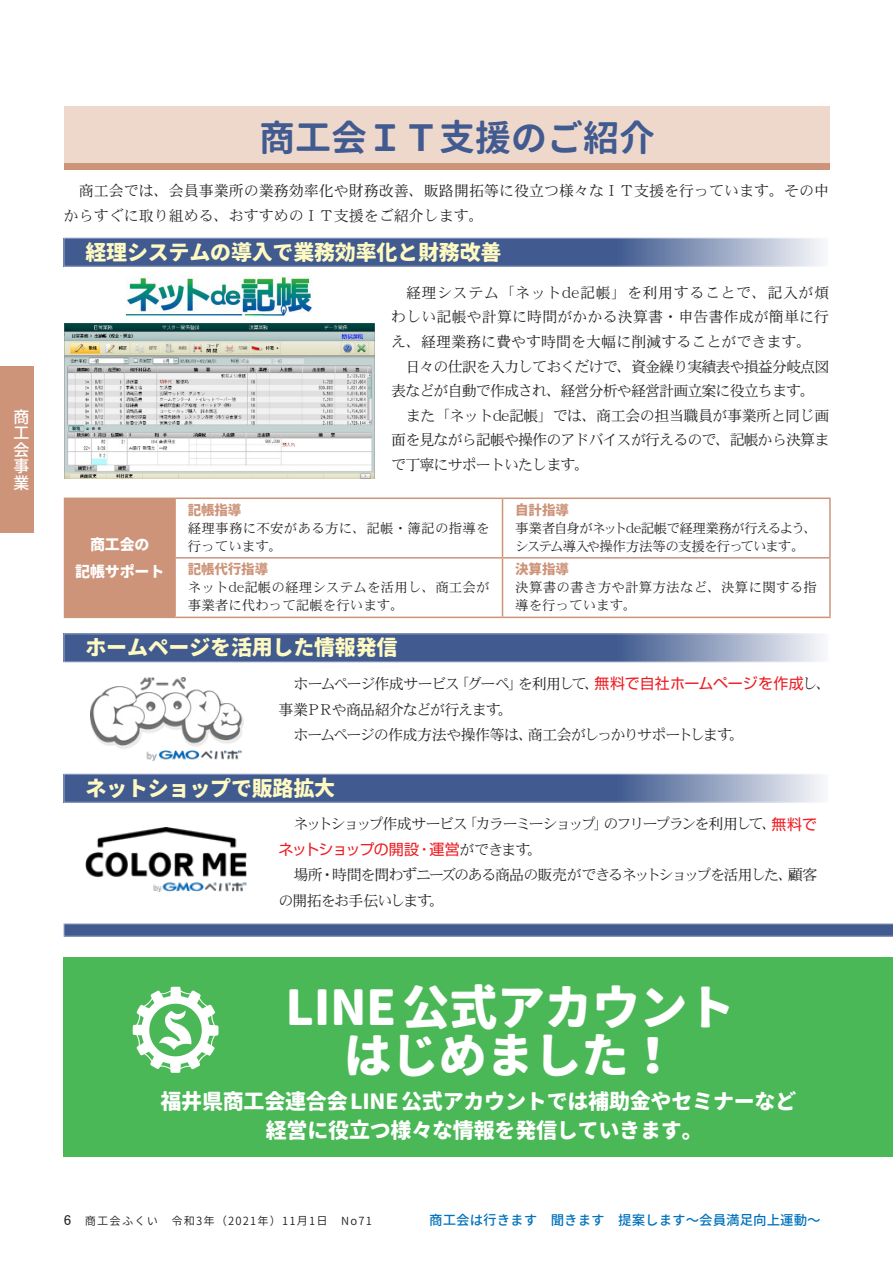
<style>
.page{position:relative;width:893px;height:1263px;background:#fff}
.page>*{position:absolute;margin:0;border:0;box-sizing:border-box;transform-origin:0 0}
.t1{font:800 48px/48px "Gen Jyuu Gothic L";letter-spacing:-.01em;color:#fff;text-align:center}
.t2{font:700 36px "Gen Jyuu Gothic L";color:#415b90}
.t3{font:800 21px/28.5px "Gen Jyuu Gothic L";letter-spacing:-.01em;color:#fff;text-align:center}
.t4{font:800 21px "Gen Jyuu Gothic L";letter-spacing:-.01em;color:#fffac1}
.t5{font:500 16.5px/16.5px "Gen Jyuu Gothic L";color:#fff;text-align:justify}
.t6{font:15px/24.6px "DFHS Mincho W3 MP RKSJ H";letter-spacing:-.03em;color:#231f20}
.t7{font:15px/25.5px "DFHS Mincho W3 MP RKSJ H";letter-spacing:-.07em;color:#231f20}
.t8{font:15px/25.5px "DFHS Mincho W3 MP RKSJ H";color:#231f20}
.t9{font:15px/25.5px "DFHS Mincho W3 MP RKSJ H";letter-spacing:-.08em;color:#231f20}
.t10{font:15px "DFHS Mincho W3 MP RKSJ H";letter-spacing:-.11em;color:#231f20}
.t11{font:15px "Shin Go Upr";letter-spacing:-.065em;color:#ee1d23}
.t12{font:800 15px/27px "Gen Jyuu Gothic L";letter-spacing:-.01em;color:#fff;text-align:center}
.t13{font:13.5px/18px "DFHS Mincho W3 MP RKSJ H";color:#231f20}
.t14{font:13.5px/18px "DFHS Mincho W3 MP RKSJ H";letter-spacing:-.055em;color:#231f20}
.t15{font:500 13.5px "Gen Jyuu Gothic L";color:#0072bc}
.t16{font:800 13.5px "Gen Jyuu Gothic L";letter-spacing:-.01em;color:#cd947a}
.t17{font:11.25px "Gen Jyuu Gothic L";letter-spacing:.1em;color:#231f20}
.s1{font-family:"Shin Go Upr";color:#ee1d23}
.s2{font-family:"DFHS Mincho W3 MP RKSJ H";color:#231f20}
.s3{font-family:"DFHS Gothic W5 MP RKSJ H";font-size:13.5px}
</style>
<div class="page">
<div style="left:64px;top:957px;width:829px;height:200px;background:#4bb857"></div>
<div style="left:64px;top:106px;width:765px;height:64px;background:#eed8cc"></div>
<div style="left:64px;top:164px;width:765px;height:6px;background:#cd947a"></div>
<svg style="left:66px;top:240px;width:758px;height:24px;background:#59709e"></svg>
<div style="left:64px;top:238px;width:765px;height:28px;border:1px solid #a0abca"></div>
<div style="left:65px;top:498px;width:110px;height:119px;background:#cd947a"></div>
<hr style="left:64px;top:497px;width:111px;height:2px;background:#cd947a">
<hr style="left:64px;top:499px;width:1px;height:59px;background:#cd947a">
<hr style="left:175px;top:497px;width:327px;height:2px;background:#cd947a">
<hr style="left:174px;top:499px;width:2px;height:58px;background:#cd947a">
<hr style="left:502px;top:497px;width:329px;height:2px;background:#cd947a">
<hr style="left:502px;top:499px;width:1px;height:58px;background:#cd947a">
<hr style="left:829px;top:499px;width:2px;height:58px;background:#cd947a">
<hr style="left:64px;top:558px;width:1px;height:59px;background:#cd947a">
<hr style="left:174px;top:557px;width:328px;height:2px;background:#cd947a">
<hr style="left:174px;top:559px;width:2px;height:58px;background:#cd947a">
<hr style="left:502px;top:557px;width:329px;height:2px;background:#cd947a">
<hr style="left:502px;top:559px;width:1px;height:58px;background:#cd947a">
<hr style="left:829px;top:559px;width:2px;height:58px;background:#cd947a">
<hr style="left:64px;top:617px;width:111px;height:1px;background:#cd947a">
<hr style="left:175px;top:617px;width:327px;height:1px;background:#cd947a">
<hr style="left:502px;top:617px;width:329px;height:1px;background:#cd947a">
<svg style="left:66px;top:636px;width:758px;height:24px;background:#59709e"></svg>
<div style="left:64px;top:634px;width:765px;height:28px;border:1px solid #a0abca"></div>
<svg style="left:66px;top:776px;width:758px;height:24px;background:#59709e"></svg>
<div style="left:64px;top:774px;width:765px;height:28px;border:1px solid #a0abca"></div>
<svg style="left:64px;top:924px;width:829px;height:12px;background:#465f93"></svg>
<img style="left:65px;top:323px;width:309px;height:155px">
<img style="left:126px;top:276px;width:187px;height:40px">
<img style="left:90px;top:677px;width:153px;height:83px">
<img style="left:85px;top:827px;width:161px;height:64px">
<img style="left:132px;top:986px;width:87px;height:87px">
<div style="left:0;top:367px;width:34px;height:166px;background:#cd947a"></div>
<p class="t5" style="left:13px;top:408px;width:25px">商工会事業</p>
<h2 class="t2" style="left:259px;top:111px;width:397px">商工会ＩＴ支援のご紹介</h2>
<p class="t8" style="left:64px;top:178px;width:767px">　商工会では、会員事業所の業務効率化や財務改善、販路開拓等に役立つ様々なＩＴ支援を行っています。その中からすぐに取り組める、おすすめのＩＴ支援をご紹介します。</p>
<h3 class="t4" style="left:85px;top:236px;width:418px">経理システムの導入で業務効率化と財務改善</h3>
<p class="t12" style="left:75px;top:530px;width:91px">商工会の<br>記帳サポート</p>
<p class="t6" style="left:391px;top:280px;width:440px">　経理システム「ネットde記帳」を利用することで、記入が煩わしい記帳や計算に時間がかかる決算書・申告書作成が簡単に行え、経理業務に費やす時間を大幅に削減することができます。　日々の仕訳を入力しておくだけで、資金繰り実績表や損益分岐点図表などが自動で作成され、経営分析や経営計画立案に役立ちます。　また「ネットde記帳」では、商工会の担当職員が事業所と同じ画面を見ながら記帳や操作のアドバイスが行えるので、記帳から決算まで丁寧にサポートいたします。</p>
<p class="t16" style="left:188px;top:500px;width:55px">記帳指導</p>
<p class="t13" style="left:188px;top:519px;width:303px">経理事務に不安がある方に、記帳・簿記の指導を行っています。</p>
<p class="t16" style="left:188px;top:559px;width:82px">記帳代行指導</p>
<p class="t13" style="left:188px;top:579px;width:303px">ネットde記帳の経理システムを活用し、商工会が事業者に代わって記帳を行います。</p>
<p class="t16" style="left:515px;top:500px;width:55px">自計指導</p>
<p class="t14" style="left:515px;top:519px;width:303px">事業者自身がネットde記帳で経理業務が行えるよう、システム導入や操作方法等の支援を行っています。</p>
<p class="t16" style="left:515px;top:559px;width:55px">決算指導</p>
<p class="t13" style="left:515px;top:579px;width:303px">決算書の書き方や計算方法など、決算に関する指導を行っています。</p>
<h3 class="t4" style="left:85px;top:632px;width:314px">ホームページを活用した情報発信</h3>
<p class="t7" style="left:279px;top:671px;width:554px">　ホームページ作成サービス「グーペ」を利用して、<span class="s1">無料で自社ホームページを作成</span>し、事業ＰＲや商品紹介などが行えます。<br>　ホームページの作成方法や操作等は、商工会がしっかりサポートします。</p>
<h3 class="t4" style="left:85px;top:772px;width:251px">ネットショップで販路拡大</h3>
<p class="t10" style="left:279px;top:816px;width:540px">　ネットショップ作成サービス「カラーミーショップ」のフリープランを利用して、<span class="s1">無料で</span></p>
<p class="t11" style="left:279px;top:837px;width:266px">ネットショップの開設・運営<span class="s2">ができます。</span></p>
<p class="t9" style="left:279px;top:862px;width:541px">　場所・時間を問わずニーズのある商品の販売ができるネットショップを活用した、顧客の開拓をお手伝いします。</p>
<h1 class="t1" style="left:285px;top:981px;width:451px">LINE公式アカウントはじめました！</h1>
<h3 class="t3" style="left:160px;top:1086px;width:637px">福井県商工会連合会LINE公式アカウントでは補助金やセミナーなど経営に役立つ様々な情報を発信していきます。</h3>
<p class="t17" style="left:64px;top:1212px;width:310px"><span class="s3">6　</span>商工会ふくい　令和3年（2021年）11月1日 No71</p>
<p class="t15" style="left:429px;top:1210px;width:393px">商工会は行きます 聞きます 提案します〜会員満足向上運動〜</p>
</div>
